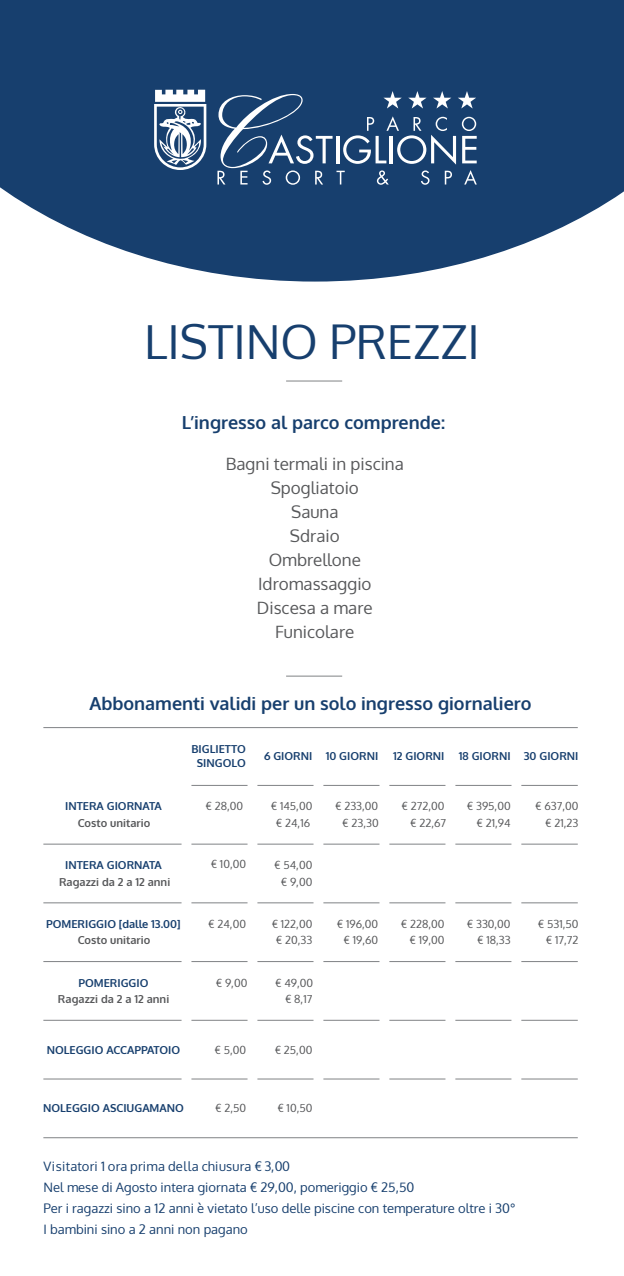
<style>
.page{position:relative;width:624px;height:1276px;background:#fff}
.page>*{position:absolute;margin:0;border:0;box-sizing:border-box;transform-origin:0 0}
.t1{font:47px "Oxygen";color:#173f6e}
.t2{font:700 18px "Oxygen";color:#173f6e}
.t3{font:17px/24px "Oxygen";color:#57585a;text-align:center}
.t4{font:13px/21px "Oxygen";color:#173f6e}
.t5{font:11px/16.6px "Oxygen";color:#57585a;text-align:right}
.t6{font:700 11px/13.1px "Oxygen";color:#173f6e;text-align:center}
.t7{font:700 11px "Oxygen";color:#57585a}
</style>
<div class="page">
<svg style="left:0;top:0;width:624px;height:281px;background:#33567f"></svg>
<svg style="left:217px;top:91px;width:260px;height:94px;background:#3b5c84"></svg>
<svg style="left:154px;top:90px;width:52px;height:80px"></svg>
<hr style="left:191px;top:785px;width:56px;height:1px;background:#808285">
<hr style="left:257px;top:785px;width:56px;height:1px;background:#808285">
<hr style="left:323px;top:785px;width:56px;height:1px;background:#808285">
<hr style="left:389px;top:785px;width:56px;height:1px;background:#808285">
<hr style="left:521px;top:785px;width:56px;height:1px;background:#808285">
<hr style="left:43px;top:843px;width:138px;height:1px;background:#808285">
<hr style="left:191px;top:843px;width:56px;height:1px;background:#808285">
<hr style="left:257px;top:843px;width:56px;height:1px;background:#808285">
<hr style="left:323px;top:843px;width:56px;height:1px;background:#808285">
<hr style="left:389px;top:843px;width:56px;height:1px;background:#808285">
<hr style="left:455px;top:843px;width:56px;height:1px;background:#808285">
<hr style="left:521px;top:843px;width:56px;height:1px;background:#808285">
<hr style="left:43px;top:902px;width:138px;height:1px;background:#808285">
<hr style="left:191px;top:902px;width:56px;height:1px;background:#808285">
<hr style="left:257px;top:902px;width:56px;height:1px;background:#808285">
<hr style="left:323px;top:902px;width:56px;height:1px;background:#808285">
<hr style="left:389px;top:902px;width:56px;height:1px;background:#808285">
<hr style="left:455px;top:902px;width:56px;height:1px;background:#808285">
<hr style="left:521px;top:902px;width:56px;height:1px;background:#808285">
<hr style="left:43px;top:961px;width:138px;height:1px;background:#808285">
<hr style="left:191px;top:961px;width:56px;height:1px;background:#808285">
<hr style="left:257px;top:961px;width:56px;height:1px;background:#808285">
<hr style="left:323px;top:961px;width:56px;height:1px;background:#808285">
<hr style="left:389px;top:961px;width:56px;height:1px;background:#808285">
<hr style="left:455px;top:961px;width:56px;height:1px;background:#808285">
<hr style="left:521px;top:961px;width:56px;height:1px;background:#808285">
<hr style="left:43px;top:1019px;width:138px;height:1px;background:#808285">
<hr style="left:191px;top:1019px;width:56px;height:1px;background:#808285">
<hr style="left:257px;top:1019px;width:56px;height:1px;background:#808285">
<hr style="left:323px;top:1019px;width:56px;height:1px;background:#808285">
<hr style="left:389px;top:1019px;width:56px;height:1px;background:#808285">
<hr style="left:455px;top:1019px;width:56px;height:1px;background:#808285">
<hr style="left:521px;top:1019px;width:56px;height:1px;background:#808285">
<hr style="left:43px;top:1078px;width:138px;height:1px;background:#808285">
<hr style="left:191px;top:1078px;width:56px;height:1px;background:#808285">
<hr style="left:257px;top:1078px;width:56px;height:1px;background:#808285">
<hr style="left:323px;top:1078px;width:56px;height:1px;background:#808285">
<hr style="left:389px;top:1078px;width:56px;height:1px;background:#808285">
<hr style="left:455px;top:1078px;width:56px;height:1px;background:#808285">
<hr style="left:521px;top:1078px;width:56px;height:1px;background:#808285">
<hr style="left:43px;top:1137px;width:534px;height:1px;background:#808285">
<hr style="left:455px;top:785px;width:56px;height:1px;background:#808285">
<hr style="left:43px;top:727px;width:534px;height:1px;background:#808285">
<hr style="left:286px;top:380px;width:56px;height:1px;background:#808285">
<hr style="left:286px;top:675px;width:56px;height:1px;background:#808285">
<h1 class="t1" style="left:144px;top:310px;width:337px">LISTINO PREZZI</h1>
<h2 class="t2" style="left:182px;top:411px;width:265px">L’ingresso al parco comprende:</h2>
<h3 class="t3" style="left:226px;top:451px;width:179px">Bagni termali in piscina<br>Spogliatoio<br>Sauna<br>Sdraio<br>Ombrellone<br>Idromassaggio<br>Discesa a mare<br>Funicolare</h3>
<h2 class="t2" style="left:89px;top:692px;width:443px">Abbonamenti validi per un solo ingresso giornaliero</h2>
<p class="t6" style="left:191px;top:743px;width:56px">BIGLIETTO<br>SINGOLO</p>
<p class="t6" style="left:264px;top:749px;width:116px">6 GIORNI 10 GIORNI</p>
<p class="t6" style="left:393px;top:749px;width:53px">12 GIORNI</p>
<p class="t6" style="left:459px;top:749px;width:121px">18 GIORNI 30 GIORNI</p>
<p class="t6" style="left:65px;top:800px;width:98px">INTERA GIORNATA</p>
<p class="t7" style="left:78px;top:816px;width:74px">Costo unitario</p>
<p class="t5" style="left:206px;top:798px;width:39px">€ 28,00</p>
<p class="t5" style="left:271px;top:798px;width:43px;text-align:center">€ 145,00 € 24,16</p>
<p class="t5" style="left:335px;top:798px;width:45px">€ 233,00 € 23,30</p>
<p class="t5" style="left:401px;top:798px;width:46px">€ 272,00 € 22,67</p>
<p class="t5" style="left:467px;top:798px;width:45px">€ 395,00 € 21,94</p>
<p class="t5" style="left:535px;top:798px;width:45px">€ 637,00 € 21,23</p>
<p class="t6" style="left:65px;top:859px;width:98px">INTERA GIORNATA</p>
<p class="t7" style="left:59px;top:875px;width:113px">Ragazzi da 2 a 12 anni</p>
<p class="t5" style="left:211px;top:856px;width:37px">€ 10,00</p>
<p class="t5" style="left:274px;top:857px;width:40px;text-align:center">€ 54,00 € 9,00</p>
<p class="t6" style="left:46px;top:917px;width:136px">POMERIGGIO [dalle 13.00]</p>
<p class="t7" style="left:78px;top:933px;width:74px">Costo unitario</p>
<p class="t5" style="left:208px;top:915px;width:39px">€ 24,00</p>
<p class="t5" style="left:272px;top:915px;width:42px;text-align:center">€ 122,00 € 20,33</p>
<p class="t5" style="left:337px;top:915px;width:43px">€ 196,00 € 19,60</p>
<p class="t5" style="left:401px;top:915px;width:45px">€ 228,00 € 19,00</p>
<p class="t5" style="left:467px;top:915px;width:45px">€ 330,00 € 18,33</p>
<p class="t5" style="left:538px;top:915px;width:42px">€ 531,50 € 17,72</p>
<p class="t6" style="left:78px;top:976px;width:71px">POMERIGGIO</p>
<p class="t7" style="left:58px;top:992px;width:113px">Ragazzi da 2 a 12 anni</p>
<p class="t5" style="left:216px;top:974px;width:33px">€ 9,00</p>
<p class="t5" style="left:275px;top:974px;width:40px">€ 49,00</p>
<p class="t5" style="left:285px;top:991px;width:29px">€ 8,17</p>
<p class="t6" style="left:47px;top:1043px;width:135px">NOLEGGIO ACCAPPATOIO</p>
<p class="t5" style="left:214px;top:1041px;width:33px">€ 5,00</p>
<p class="t5" style="left:275px;top:1041px;width:39px">€ 25,00</p>
<p class="t6" style="left:43px;top:1102px;width:142px">NOLEGGIO ASCIUGAMANO</p>
<p class="t5" style="left:215px;top:1100px;width:32px">€ 2,50</p>
<p class="t5" style="left:277px;top:1100px;width:36px">€ 10,50</p>
<p class="t4" style="left:43px;top:1155px;width:473px">Visitatori 1 ora prima della chiusura € 3,00<br>Nel mese di Agosto intera giornata € 29,00, pomeriggio € 25,50<br>Per i ragazzi sino a 12 anni è vietato l’uso delle piscine con temperature oltre i 30° I bambini sino a 2 anni non pagano</p>
</div>
